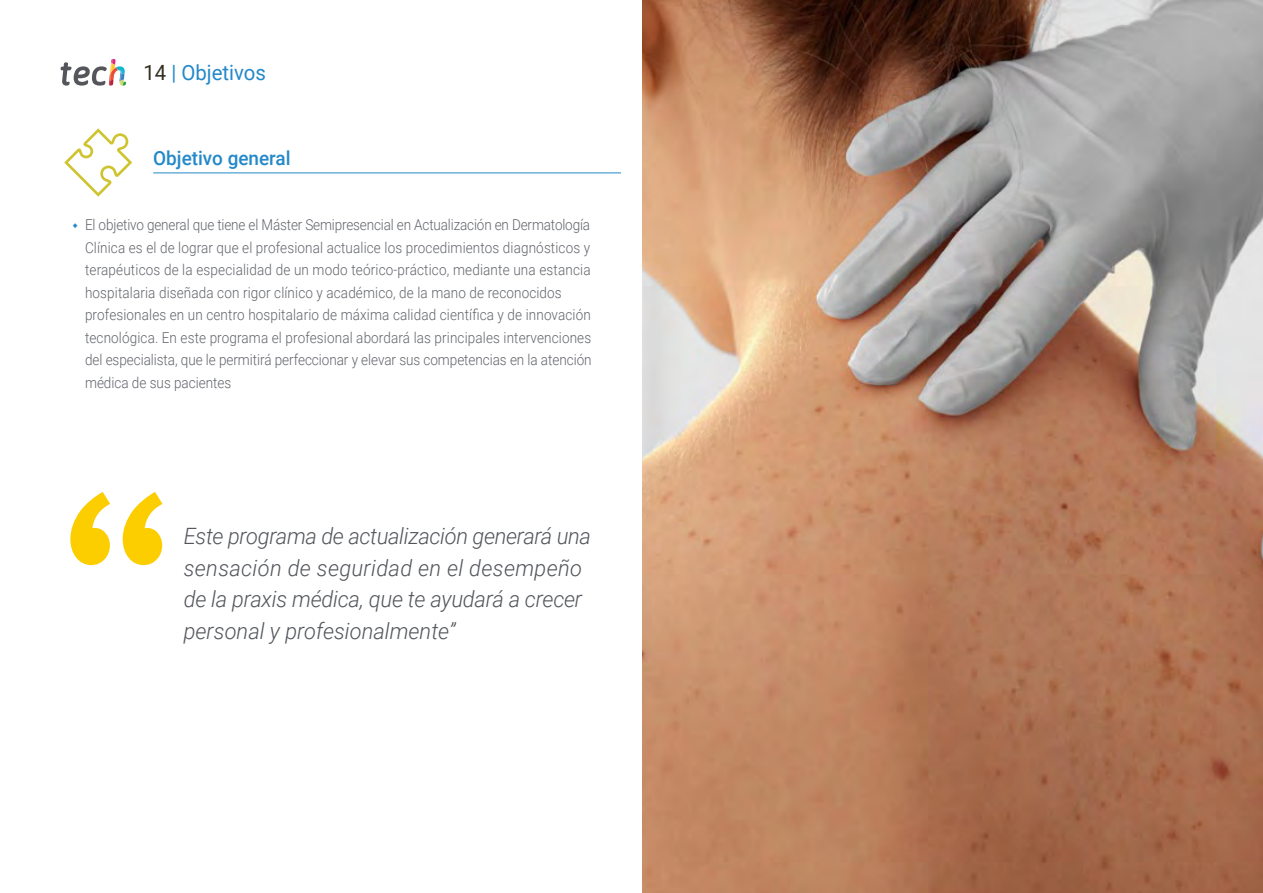
<style>
.page{position:relative;width:1263px;height:893px;background:#fff}
.page>*{position:absolute;margin:0;border:0;box-sizing:border-box;transform-origin:0 0}
.t1{font:italic 300 22.5px/31.5px "Roboto";letter-spacing:-.01em;color:#52555b}
.t2{font:21px "Roboto";color:#2488c9}
.t3{font:500 19.5px "Roboto";color:#2488c9}
.t4{font:300 15px/22.5px "Roboto";letter-spacing:.01em;color:#61646a;scale:.9 1}
.s1{color:#312e20}
.s2{color:#2289cb}
</style>
<div class="page">
<hr style="left:153px;top:173px;width:468px;height:1px;background:#2488c9">
<svg style="left:64px;top:128px;width:68px;height:69px"></svg>
<svg style="left:61px;top:59px;width:65px;height:27px"></svg>
<svg style="left:70px;top:492px;width:92px;height:73px"></svg>
<img style="left:642px;top:0;width:621px;height:893px">
<h2 class="t2" style="left:144px;top:57px;width:124px"><span class="s1">14</span> <span class="s2">|</span> Objetivos</h2>
<h3 class="t3" style="left:153px;top:144px;width:139px">Objetivo general</h3>
<p class="t4" style="left:85px;top:213px;width:564px">El objetivo general que tiene el Máster Semipresencial en Actualización en Dermatología Clínica es el de lograr que el profesional actualice los procedimientos diagnósticos y terapéuticos de la especialidad de un modo teórico-práctico, mediante una estancia hospitalaria diseñada con rigor clínico y académico, de la mano de reconocidos profesionales en un centro hospitalario de máxima calidad científica y de innovación tecnológica. En este programa el profesional abordará las principales intervenciones del especialista, que le permitirá perfeccionar y elevar sus competencias en la atención médica de sus pacientes</p>
<h1 class="t1" style="left:184px;top:520px;width:409px">Este programa de actualización generará una sensación de seguridad en el desempeño de la praxis médica, que te ayudará a crecer personal y profesionalmente”</h1>
</div>
